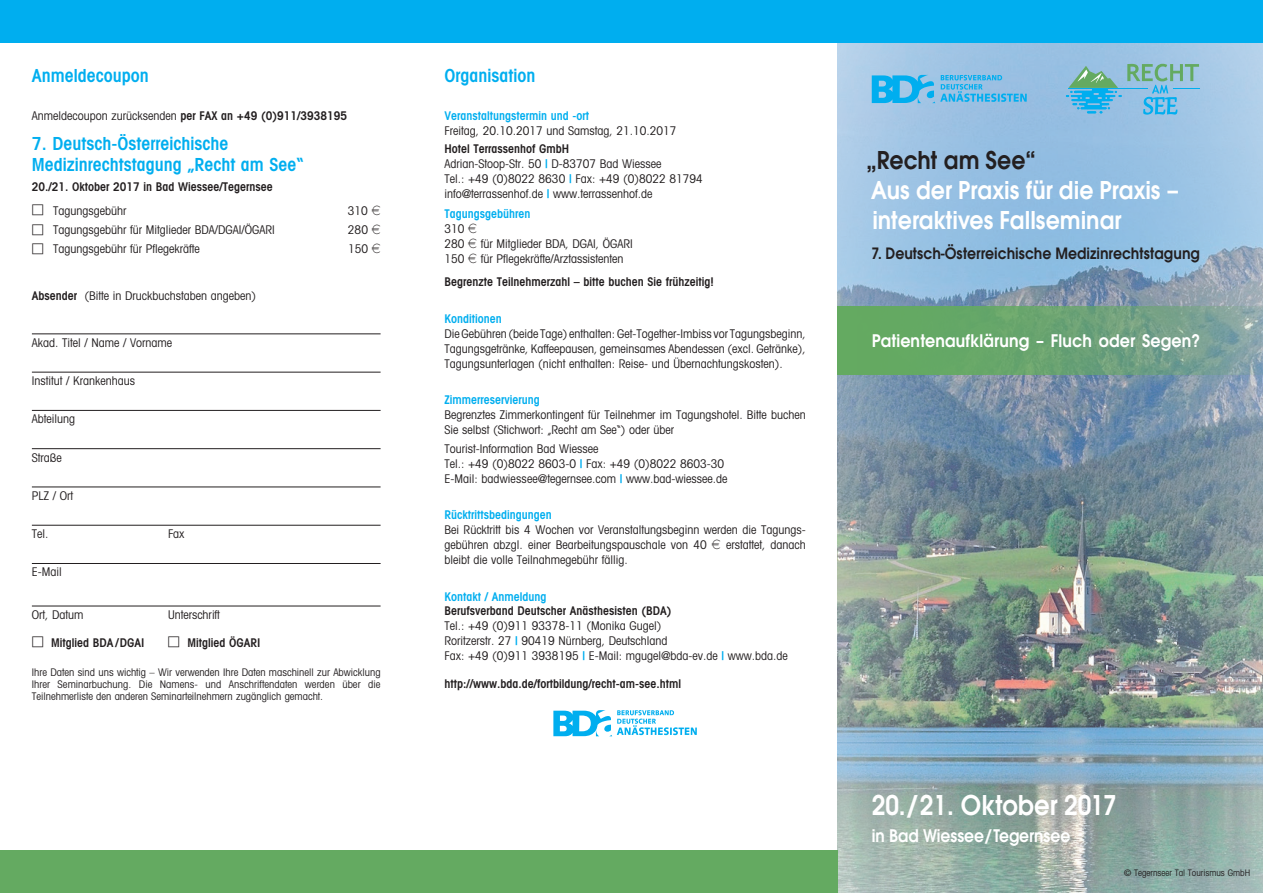
<style>
.page{position:relative;width:1263px;height:893px;background:#fff}
.page>*{position:absolute;margin:0;border:0;box-sizing:border-box;transform-origin:0 0}
.t1{font:600 27px/30px "Avant Garde Gothic Itc T";color:#fff;scale:.9 1}
.t2{font:600 27px "Avant Garde";color:#fff;scale:.9 1}
.t3{font:600 27px "Avant Garde Gothic Itc T";color:#231f20;scale:.9 1}
.t4{font:600 condensed 18px/21px "Avant Garde";color:#00aeef}
.t5{font:600 17.25px "Avant Garde Gothic Itc T";color:#231f20;scale:.9 1}
.t6{font:600 17.25px "Avant Garde";letter-spacing:.01em;color:#fff;scale:.92 1}
.t7{font:600 17.25px "Avant Garde";letter-spacing:.01em;color:#fff;scale:.9 1}
.t8{font:condensed 12px/15px "Avant Garde";color:#231f20}
.t9{font:600 condensed 12px "Avant Garde";color:#231f20}
.t10{font:600 condensed 12px "Avant Garde";color:#00aeef}
.t11{font:condensed 10.5px/12px "Avant Garde";color:#231f20;text-align:justify}
.t12{font:condensed 9px "Avant Garde";color:#231f20}
.s1{font-weight:600}
.s2{font-weight:600;color:#00aeef}
</style>
<div class="page">
<img style="left:838px;top:43px;width:425px;height:850px">
<div style="left:0;top:850px;width:838px;height:43px;background:#64aa61"></div>
<div style="left:0;top:0;width:1263px;height:43px;background:#00aeef"></div>
<svg style="left:838px;top:306px;width:425px;height:68px;background:#6ea479"></svg>
<svg style="left:872px;top:75px;width:155px;height:28px;background:#5cb9e7"></svg>
<hr style="left:32px;top:334px;width:349px;height:1px;background:#231f20">
<hr style="left:32px;top:372px;width:349px;height:1px;background:#231f20">
<hr style="left:32px;top:410px;width:349px;height:1px;background:#231f20">
<hr style="left:32px;top:448px;width:349px;height:1px;background:#231f20">
<hr style="left:32px;top:487px;width:349px;height:1px;background:#231f20">
<hr style="left:32px;top:525px;width:349px;height:1px;background:#231f20">
<hr style="left:32px;top:563px;width:349px;height:1px;background:#231f20">
<hr style="left:32px;top:606px;width:349px;height:1px;background:#231f20">
<svg style="left:1066px;top:64px;width:134px;height:50px;background:#7abbd0"></svg>
<svg style="left:553px;top:710px;width:144px;height:26px"></svg>
<h2 class="t4" style="left:32px;top:65px;width:119px">Anmeldecoupon</h2>
<p class="t8" style="left:32px;top:108px;width:317px">Anmeldecoupon zurücksenden <span class="s1">per FAX an +49 (0)911/3938195</span></p>
<h2 class="t4" style="left:32px;top:132px;width:273px">7. Deutsch-Österreichische<br>Medizinrechtstagung „Recht am See“</h2>
<p class="t9" style="left:32px;top:180px;width:243px">20./21. Oktober 2017 in Bad Wiessee/Tegernsee</p>
<p class="t8" style="left:53px;top:203px;width:75px">Tagungsgebühr</p>
<p class="t8" style="left:348px;top:203px;width:34px">310 ○</p>
<p class="t8" style="left:53px;top:222px;width:223px">Tagungsgebühr für Mitglieder BDA/DGAI/ÖGARI</p>
<p class="t8" style="left:348px;top:222px;width:34px">280 ○</p>
<p class="t8" style="left:53px;top:241px;width:148px">Tagungsgebühr für Pflegekräfte</p>
<p class="t8" style="left:348px;top:241px;width:34px">150 ○</p>
<p class="t8" style="left:32px;top:288px;width:226px"><span class="s1">Absender</span> (Bitte in Druckbuchstaben angeben)</p>
<p class="t8" style="left:32px;top:335px;width:142px">Akad. Titel / Name / Vorname</p>
<p class="t8" style="left:32px;top:373px;width:105px">Institut / Krankenhaus</p>
<p class="t8" style="left:32px;top:411px;width:45px">Abteilung</p>
<p class="t8" style="left:32px;top:450px;width:32px">Straße</p>
<p class="t8" style="left:32px;top:488px;width:43px">PLZ / Ort</p>
<p class="t8" style="left:32px;top:526px;width:18px">Tel.</p>
<p class="t8" style="left:168px;top:526px;width:18px">Fax</p>
<p class="t8" style="left:32px;top:564px;width:31px">E-Mail</p>
<p class="t8" style="left:32px;top:607px;width:53px">Ort, Datum</p>
<p class="t8" style="left:168px;top:607px;width:53px">Unterschrift</p>
<p class="t9" style="left:51px;top:635px;width:95px">Mitglied BDA /DGAI</p>
<p class="t9" style="left:187px;top:635px;width:75px">Mitglied ÖGARI</p>
<p class="t11" style="left:32px;top:666px;width:350px">Ihre Daten sind uns wichtig – Wir verwenden Ihre Daten maschinell zur Abwicklung Ihrer Seminarbuchung. Die Namens- und Anschriftendaten werden über die Teilnehmerliste den anderen Seminarteilnehmern zugänglich gemacht.</p>
<h2 class="t4" style="left:444px;top:65px;width:92px">Organisation</h2>
<p class="t10" style="left:444px;top:108px;width:146px">Veranstaltungstermin und -ort</p>
<p class="t8" style="left:444px;top:123px;width:234px">Freitag, 20.10.2017 und Samstag, 21.10.2017</p>
<p class="t8" style="left:444px;top:141px;width:260px"><span class="s1">Hotel Terrassenhof GmbH<br></span>Adrian-Stoop-Str. 50 <span class="s2">|</span> D-83707 Bad Wiessee<br>Tel.: +49 (0)8022 8630 <span class="s2">|</span> Fax: +49 (0)8022 81794 info@terrassenhof.de <span class="s2">|</span> www.terrassenhof.de</p>
<p class="t8" style="left:444px;top:206px;width:190px"><span class="s2">Tagungsgebühren<br></span>310 ○<br>280 ○ für Mitglieder BDA, DGAI, ÖGARI<br>150 ○ für Pflegekräfte/Arztassistenten</p>
<p class="t9" style="left:444px;top:275px;width:271px">Begrenzte Teilnehmerzahl – bitte buchen Sie frühzeitig!</p>
<p class="t10" style="left:444px;top:311px;width:59px">Konditionen</p>
<p class="t8" style="left:444px;top:325px;width:363px;text-align:justify">Die Gebühren (beide Tage) enthalten: Get-Together-Imbiss vor Tagungsbeginn, Tagungsgetränke, Kaffeepausen, gemeinsames Abendessen (excl. Getränke), Tagungsunterlagen (nicht enthalten: Reise- und Übernachtungskosten).</p>
<p class="t10" style="left:444px;top:392px;width:97px">Zimmerreservierung</p>
<p class="t8" style="left:444px;top:407px;width:363px">Begrenztes Zimmerkontingent für Teilnehmer im Tagungshotel. Bitte buchen<br>Sie selbst (Stichwort: „Recht am See“) oder über</p>
<p class="t8" style="left:444px;top:441px;width:285px">Tourist-Information Bad Wiessee<br>Tel.: +49 (0)8022 8603-0 <span class="s2">|</span> Fax: +49 (0)8022 8603-30<br>E-Mail: badwiessee@tegernsee.com <span class="s2">|</span> www.bad-wiessee.de</p>
<p class="t10" style="left:444px;top:508px;width:109px">Rücktrittsbedingungen</p>
<p class="t8" style="left:444px;top:522px;width:363px;text-align:justify">Bei Rücktritt bis 4 Wochen vor Veranstaltungsbeginn werden die Tagungs&shy;gebühren abzgl. einer Bearbeitungspauschale von 40 ○ erstattet, danach bleibt die volle Teilnahmegebühr fällig.</p>
<p class="t10" style="left:444px;top:589px;width:104px">Kontakt / Anmeldung</p>
<p class="t9" style="left:444px;top:603px;width:229px">Berufsverband Deutscher Anästhesisten (BDA)</p>
<p class="t8" style="left:444px;top:618px;width:345px">Tel.: +49 (0)911 93378-11 (Monika Gugel)<br>Roritzerstr. 27 <span class="s2">|</span> 90419 Nürnberg, Deutschland<br>Fax: +49 (0)911 3938195 <span class="s2">|</span> E-Mail: mgugel@bda-ev.de <span class="s2">|</span> www.bda.de</p>
<p class="t9" style="left:444px;top:676px;width:238px">http://www.bda.de/fortbildung/recht-am-see.html</p>
<h1 class="t3" style="left:866px;top:145px;width:190px">„Recht am See“</h1>
<h1 class="t1" style="left:871px;top:175px;width:343px">Aus der Praxis für die Praxis – interaktives Fallseminar</h1>
<h3 class="t5" style="left:871px;top:243px;width:367px">7. Deutsch-Österreichische Medizinrechtstagung</h3>
<h3 class="t6" style="left:872px;top:330px;width:359px">Patientenaufklärung – Fluch oder Segen?</h3>
<h1 class="t2" style="left:872px;top:787px;width:274px">20./21. Oktober 2017</h1>
<h3 class="t7" style="left:872px;top:824px;width:222px">in Bad Wiessee/Tegernsee</h3>
<p class="t12" style="left:1124px;top:867px;width:128px">© Tegernseer Tal Tourismus GmbH</p>
</div>
